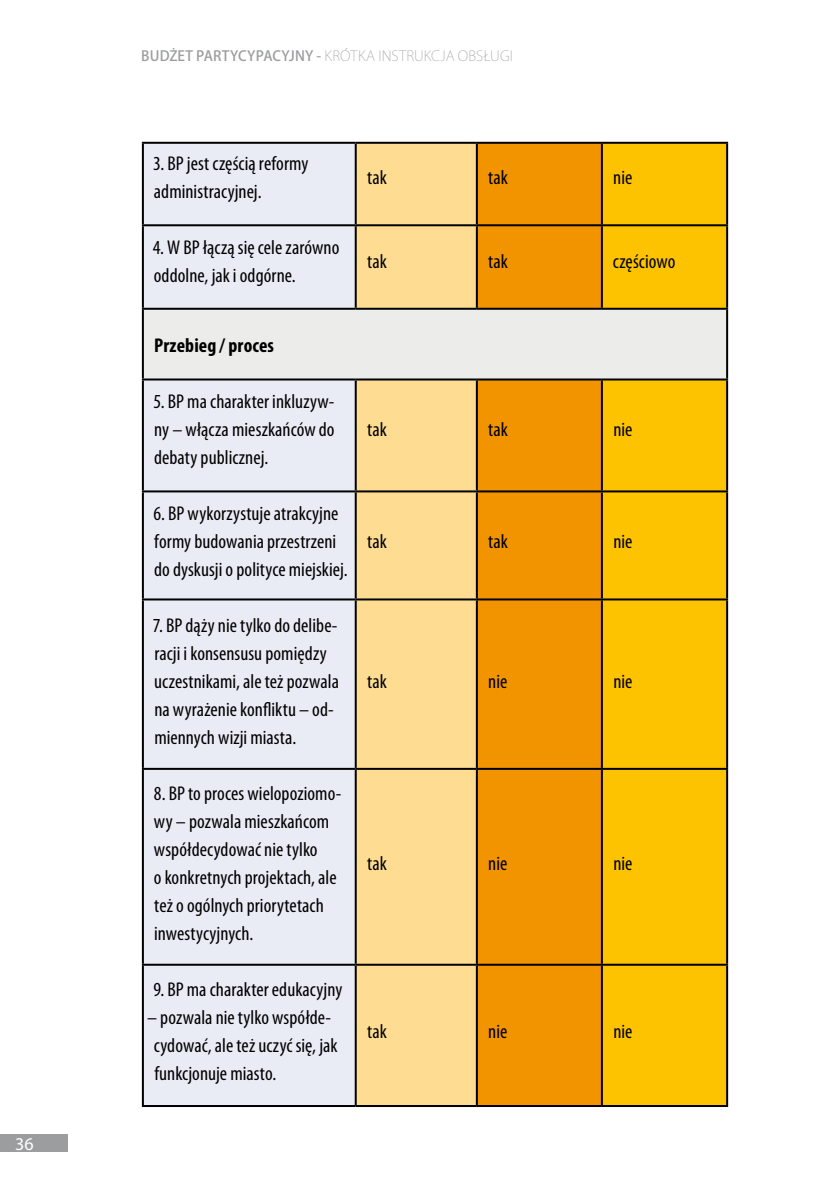
<style>
.page{position:relative;width:840px;height:1191px;background:#fff}
.page>*{position:absolute;margin:0;border:0;box-sizing:border-box;transform-origin:0 0}
.t1{font:condensed 20px/28px "Myriad Pro";letter-spacing:.005em;color:#000}
.t2{font:700 condensed 20px "Myriad Pro";letter-spacing:.005em;color:#000}
.t3{font:18px "Myriad Pro";color:#fff}
.t4{font:200 14px "Koz Go Pr 6 N";letter-spacing:.005em;color:#9c9d9f}
.s1{font-weight:500}
</style>
<div class="page">
<div style="left:0;top:1134px;width:67px;height:18px;background:#9c9d9f"></div>
<div style="left:144px;top:144px;width:210px;height:961px;background:#e9ebf5"></div>
<div style="left:356px;top:144px;width:119px;height:961px;background:#fedd92"></div>
<div style="left:477px;top:144px;width:123px;height:961px;background:#f29400"></div>
<div style="left:602px;top:144px;width:123px;height:961px;background:#fdc300"></div>
<div style="left:143px;top:309px;width:583px;height:70px;background:#ecedeb"></div>
<hr style="left:142px;top:142px;width:213px;height:2px;background:#000">
<hr style="left:355px;top:142px;width:121px;height:2px;background:#000">
<hr style="left:476px;top:142px;width:125px;height:2px;background:#000">
<hr style="left:601px;top:142px;width:126px;height:2px;background:#000">
<hr style="left:142px;top:224px;width:213px;height:2px;background:#000">
<hr style="left:355px;top:224px;width:121px;height:2px;background:#000">
<hr style="left:476px;top:224px;width:125px;height:2px;background:#000">
<hr style="left:601px;top:224px;width:126px;height:2px;background:#000">
<hr style="left:142px;top:308px;width:213px;height:2px;background:#000">
<hr style="left:355px;top:308px;width:121px;height:2px;background:#000">
<hr style="left:476px;top:308px;width:125px;height:2px;background:#000">
<hr style="left:601px;top:308px;width:126px;height:2px;background:#000">
<hr style="left:142px;top:378px;width:213px;height:2px;background:#000">
<hr style="left:355px;top:378px;width:121px;height:2px;background:#000">
<hr style="left:476px;top:378px;width:125px;height:2px;background:#000">
<hr style="left:601px;top:378px;width:126px;height:2px;background:#000">
<hr style="left:142px;top:490px;width:213px;height:2px;background:#000">
<hr style="left:355px;top:490px;width:121px;height:2px;background:#000">
<hr style="left:476px;top:490px;width:125px;height:2px;background:#000">
<hr style="left:601px;top:490px;width:126px;height:2px;background:#000">
<hr style="left:142px;top:598px;width:213px;height:2px;background:#000">
<hr style="left:355px;top:598px;width:121px;height:2px;background:#000">
<hr style="left:476px;top:598px;width:125px;height:2px;background:#000">
<hr style="left:601px;top:598px;width:126px;height:2px;background:#000">
<hr style="left:142px;top:768px;width:213px;height:2px;background:#000">
<hr style="left:355px;top:768px;width:121px;height:2px;background:#000">
<hr style="left:476px;top:768px;width:125px;height:2px;background:#000">
<hr style="left:601px;top:768px;width:126px;height:2px;background:#000">
<hr style="left:142px;top:963px;width:213px;height:2px;background:#000">
<hr style="left:355px;top:963px;width:121px;height:2px;background:#000">
<hr style="left:476px;top:963px;width:125px;height:2px;background:#000">
<hr style="left:601px;top:963px;width:126px;height:2px;background:#000">
<hr style="left:142px;top:1105px;width:213px;height:2px;background:#000">
<hr style="left:355px;top:1105px;width:121px;height:2px;background:#000">
<hr style="left:476px;top:1105px;width:125px;height:2px;background:#000">
<hr style="left:601px;top:1105px;width:126px;height:2px;background:#000">
<hr style="left:142px;top:144px;width:2px;height:80px;background:#000">
<hr style="left:142px;top:226px;width:2px;height:82px;background:#000">
<hr style="left:142px;top:310px;width:2px;height:68px;background:#000">
<hr style="left:142px;top:380px;width:2px;height:110px;background:#000">
<hr style="left:142px;top:492px;width:2px;height:106px;background:#000">
<hr style="left:142px;top:600px;width:2px;height:168px;background:#000">
<hr style="left:142px;top:770px;width:2px;height:193px;background:#000">
<hr style="left:142px;top:965px;width:2px;height:140px;background:#000">
<hr style="left:354px;top:144px;width:2px;height:80px;background:#000">
<hr style="left:475px;top:144px;width:2px;height:80px;background:#000">
<hr style="left:600px;top:144px;width:2px;height:80px;background:#000">
<hr style="left:725px;top:144px;width:2px;height:80px;background:#000">
<hr style="left:354px;top:226px;width:2px;height:82px;background:#000">
<hr style="left:475px;top:226px;width:2px;height:82px;background:#000">
<hr style="left:600px;top:226px;width:2px;height:82px;background:#000">
<hr style="left:725px;top:226px;width:2px;height:82px;background:#000">
<hr style="left:725px;top:310px;width:2px;height:68px;background:#000">
<hr style="left:354px;top:380px;width:2px;height:110px;background:#000">
<hr style="left:475px;top:380px;width:2px;height:110px;background:#000">
<hr style="left:600px;top:380px;width:2px;height:110px;background:#000">
<hr style="left:725px;top:380px;width:2px;height:110px;background:#000">
<hr style="left:354px;top:492px;width:2px;height:106px;background:#000">
<hr style="left:475px;top:492px;width:2px;height:106px;background:#000">
<hr style="left:600px;top:492px;width:2px;height:106px;background:#000">
<hr style="left:725px;top:492px;width:2px;height:106px;background:#000">
<hr style="left:354px;top:600px;width:2px;height:168px;background:#000">
<hr style="left:475px;top:600px;width:2px;height:168px;background:#000">
<hr style="left:600px;top:600px;width:2px;height:168px;background:#000">
<hr style="left:725px;top:600px;width:2px;height:168px;background:#000">
<hr style="left:354px;top:770px;width:2px;height:193px;background:#000">
<hr style="left:475px;top:770px;width:2px;height:193px;background:#000">
<hr style="left:600px;top:770px;width:2px;height:193px;background:#000">
<hr style="left:725px;top:770px;width:2px;height:193px;background:#000">
<hr style="left:354px;top:965px;width:2px;height:140px;background:#000">
<hr style="left:475px;top:965px;width:2px;height:140px;background:#000">
<hr style="left:600px;top:965px;width:2px;height:140px;background:#000">
<hr style="left:725px;top:965px;width:2px;height:140px;background:#000">
<p class="t3" style="left:15px;top:1133px;width:20px">36</p>
<p class="t4" style="left:141px;top:48px;width:373px"><span class="s1">BUDŻET PARTYCYPACYJNY -</span> KRÓTKA INSTRUKCJA OBSŁUGI</p>
<p class="t1" style="left:153px;top:149px;width:157px">3. BP jest częścią reformy administracyjnej.</p>
<p class="t1" style="left:153px;top:233px;width:188px">4. W BP łączą sięcele zarówno oddolne, jak i odgórne.</p>
<p class="t1" style="left:367px;top:163px;width:21px">tak</p>
<p class="t1" style="left:488px;top:163px;width:21px">tak</p>
<p class="t1" style="left:613px;top:163px;width:21px">nie</p>
<p class="t1" style="left:367px;top:247px;width:21px">tak</p>
<p class="t1" style="left:488px;top:247px;width:21px">tak</p>
<p class="t1" style="left:612px;top:247px;width:64px">częściowo</p>
<p class="t2" style="left:154px;top:333px;width:121px">Przebieg / proces</p>
<p class="t1" style="left:153px;top:387px;width:182px;text-align:justify">5. BP ma charakter inkluzyw&shy;ny – włącza mieszkańców do debaty publicznej.</p>
<p class="t1" style="left:153px;top:499px;width:196px">6. BP wykorzystuje atrakcyjne formy budowania przestrzeni do dyskusji o polityce miejskiej.</p>
<p class="t1" style="left:153px;top:611px;width:187px">7. BP dąży nie tylko do delibe&shy;racji i konsensusu pomiędzy uczestnikami, ale też pozwala na wyrażenie konfliktu – od&shy;miennych wizji miasta.</p>
<p class="t1" style="left:154px;top:779px;width:189px">8. BP to proces wielopoziomo&shy;wy – pozwala mieszkańcom współdecydować nie tylko<br>o konkretnych projektach, ale też o ogólnych priorytetach inwestycyjnych.</p>
<p class="t1" style="left:153px;top:975px;width:190px">9. BP ma charakter edukacyjny</p>
<p class="t1" style="left:154px;top:1003px;width:185px;text-indent:-7px">– pozwala nie tylko współde&shy;cydować, ale też uczyć się, jak funkcjonuje miasto.</p>
<p class="t1" style="left:367px;top:415px;width:21px">tak</p>
<p class="t1" style="left:488px;top:415px;width:21px">tak</p>
<p class="t1" style="left:613px;top:415px;width:21px">nie</p>
<p class="t1" style="left:367px;top:527px;width:21px">tak</p>
<p class="t1" style="left:488px;top:527px;width:21px">tak</p>
<p class="t1" style="left:613px;top:527px;width:21px">nie</p>
<p class="t1" style="left:367px;top:667px;width:21px">tak</p>
<p class="t1" style="left:488px;top:667px;width:21px">nie</p>
<p class="t1" style="left:613px;top:667px;width:21px">nie</p>
<p class="t1" style="left:367px;top:849px;width:21px">tak</p>
<p class="t1" style="left:488px;top:849px;width:21px">nie</p>
<p class="t1" style="left:613px;top:849px;width:21px">nie</p>
<p class="t1" style="left:367px;top:1017px;width:21px">tak</p>
<p class="t1" style="left:488px;top:1017px;width:21px">nie</p>
<p class="t1" style="left:613px;top:1017px;width:21px">nie</p>
</div>
